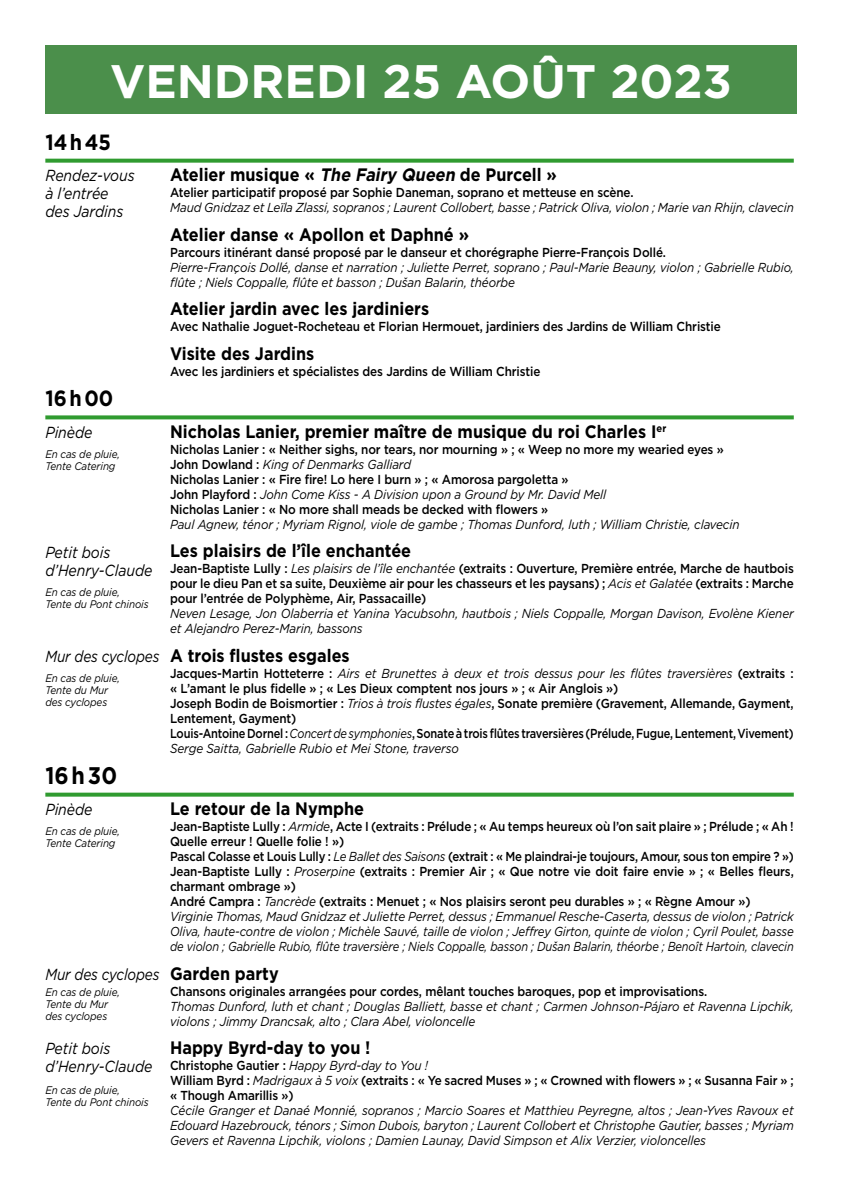
<style>
.page{position:relative;width:842px;height:1191px;background:#fff}
.page>*{position:absolute;margin:0;border:0;box-sizing:border-box;transform-origin:0 0}
.t1{font:700 47px "Gotham";color:#fff}
.t2{font:700 24px "Gotham";color:#000;scale:.9 1}
.t3{font:700 22px "Gotham";color:#000;scale:.9 1}
.t4{font:700 18px "Gotham";color:#000;scale:.9 1}
.t5{font:italic 16px/18px "Gotham";letter-spacing:-.005em;color:#000;scale:.88 1}
.t6{font:italic 16px "Gotham";letter-spacing:-.005em;color:#000;scale:.85 1}
.t7{font:500 13px/15px "Gotham";letter-spacing:-.01em;color:#000;scale:.9 1}
.t8{font:italic 13px/15px "Gotham";letter-spacing:-.01em;color:#000;scale:.9 1}
.t9{font:italic 11px/12px "Gotham";letter-spacing:-.01em;color:#000;scale:.9 1}
.s1{font-style:italic}
.s2{font-weight:400;font-style:italic}
</style>
<div class="page">
<svg style="left:45px;top:159px;width:749px;height:4px;background:#41a341"></svg>
<svg style="left:45px;top:415px;width:749px;height:4px;background:#45a545"></svg>
<svg style="left:45px;top:792px;width:749px;height:4px;background:#51ab51"></svg>
<div style="left:45px;top:45px;width:752px;height:69px;background:#4b8f4b"></div>
<h1 class="t1" style="left:110px;top:51px;width:623px">VENDREDI 25 AOÛT 2023</h1>
<h3 class="t3" style="left:45px;top:127px;width:75px">14 h 45</h3>
<p class="t5" style="left:45px;top:166px;width:103px">Rendez-vous à l’entrée des Jardins</p>
<h3 class="t4" style="left:170px;top:163px;width:431px">Atelier musique « <span class="s1">The Fairy Queen</span> de Purcell »</h3>
<p class="t7" style="left:170px;top:185px;width:516px">Atelier participatif proposé par Sophie Daneman, soprano et metteuse en scène.</p>
<p class="t8" style="left:170px;top:200px;width:694px">Maud Gnidzaz et Leïla Zlassi, sopranos ; Laurent Collobert, basse ; Patrick Oliva, violon ; Marie van Rhijn, clavecin</p>
<h3 class="t4" style="left:170px;top:222px;width:334px">Atelier danse « Apollon et Daphné »</h3>
<p class="t7" style="left:170px;top:244px;width:552px">Parcours itinérant dansé proposé par le danseur et chorégraphe Pierre-François Dollé.</p>
<p class="t8" style="left:170px;top:259px;width:694px">Pierre-François Dollé, danse et narration ; Juliette Perret, soprano ; Paul-Marie Beauny, violon ; Gabrielle Rubio, flûte ; Niels Coppalle, flûte et basson ; Dušan Balarin, théorbe</p>
<h3 class="t4" style="left:170px;top:297px;width:289px">Atelier jardin avec les jardiniers</h3>
<p class="t7" style="left:170px;top:319px;width:613px">Avec Nathalie Joguet-Rocheteau et Florian Hermouet, jardiniers des Jardins de William Christie</p>
<h3 class="t4" style="left:170px;top:341px;width:162px">Visite des Jardins</h3>
<p class="t7" style="left:170px;top:363px;width:413px">Avec les jardiniers et spécialistes des Jardins de William Christie</p>
<h3 class="t3" style="left:45px;top:384px;width:77px">16 h 00</h3>
<p class="t5" style="left:45px;top:423px;width:55px">Pinède</p>
<p class="t9" style="left:45px;top:448px;width:84px">En cas de pluie,<br>Tente Catering</p>
<p class="t5" style="left:45px;top:543px;width:123px">Petit bois d’Henry-Claude</p>
<p class="t9" style="left:45px;top:585px;width:116px">En cas de pluie,<br>Tente du Pont chinois</p>
<p class="t6" style="left:45px;top:647px;width:136px">Mur des cyclopes</p>
<p class="t9" style="left:45px;top:672px;width:84px">En cas de pluie,<br>Tente du Mur des cyclopes</p>
<h2 class="t2" style="left:45px;top:759px;width:81px">16 h 30</h2>
<p class="t5" style="left:45px;top:800px;width:55px">Pinède</p>
<p class="t9" style="left:45px;top:825px;width:84px">En cas de pluie,<br>Tente Catering</p>
<p class="t6" style="left:45px;top:965px;width:136px">Mur des cyclopes</p>
<p class="t9" style="left:45px;top:986px;width:84px">En cas de pluie,<br>Tente du Mur des cyclopes</p>
<p class="t5" style="left:45px;top:1039px;width:123px">Petit bois d’Henry-Claude</p>
<p class="t9" style="left:45px;top:1084px;width:116px">En cas de pluie,<br>Tente du Pont chinois</p>
<h3 class="t4" style="left:170px;top:419px;width:553px">Nicholas Lanier, premier maître de musique du roi Charles I<sup>er</sup></h3>
<p class="t7" style="left:170px;top:441px;width:617px">Nicholas Lanier : « Neither sighs, nor tears, nor mourning » ; « Weep no more my wearied eyes » John Dowland : <span class="s2">King of Denmarks Galliard<br></span>Nicholas Lanier : « Fire fire! Lo here I burn » ; « Amorosa pargoletta »<br>John Playford : <span class="s2">John Come Kiss - A Division upon a Ground by Mr. David Mell<br></span>Nicholas Lanier : « No more shall meads be decked with flowers »</p>
<p class="t8" style="left:170px;top:517px;width:634px">Paul Agnew, ténor ; Myriam Rignol, viole de gambe ; Thomas Dunford, luth ; William Christie, clavecin</p>
<h3 class="t4" style="left:170px;top:539px;width:269px">Les plaisirs de l’île enchantée</h3>
<p class="t7" style="left:170px;top:561px;width:694px;text-align:justify">Jean-Baptiste Lully : <span class="s2">Les plaisirs de l’île enchantée</span> (extraits : Ouverture, Première entrée, Marche de hautbois pour le dieu Pan et sa suite, Deuxième air pour les chasseurs et les paysans) ; <span class="s2">Acis et Galatée</span> (extraits : Marche pour l’entrée de Polyphème, Air, Passacaille)</p>
<p class="t8" style="left:170px;top:606px;width:694px">Neven Lesage, Jon Olaberria et Yanina Yacubsohn, hautbois ; Niels Coppalle, Morgan Davison, Evolène Kiener et Alejandro Perez-Marin, bassons</p>
<h3 class="t4" style="left:170px;top:644px;width:201px">A trois flustes esgales</h3>
<p class="t7" style="left:170px;top:666px;width:694px">Jacques-Martin Hotteterre : <span class="s2">Airs et Brunettes à deux et trois dessus pour les flûtes traversières</span> (extraits : « L’amant le plus fidelle » ; « Les Dieux comptent nos jours » ; « Air Anglois »)<br>Joseph Bodin de Boismortier : <span class="s2">Trios à trois flustes égales</span>, Sonate première (Gravement, Allemande, Gayment, Lentement, Gayment)<br>Louis-Antoine Dornel : <span class="s2">Concert de symphonies</span>, Sonate à trois flûtes traversières (Prélude, Fugue, Lentement, Vivement)<br><span class="s2">Serge Saitta, Gabrielle Rubio et Mei Stone, traverso</span></p>
<h3 class="t4" style="left:170px;top:796px;width:217px">Le retour de la Nymphe</h3>
<p class="t7" style="left:170px;top:818px;width:694px">Jean-Baptiste Lully : <span class="s2">Armide</span>, Acte I (extraits : Prélude ; « Au temps heureux où l’on sait plaire » ; Prélude ; « Ah !<br>Quelle erreur ! Quelle folie ! »)<br>Pascal Colasse et Louis Lully : <span class="s2">Le Ballet des Saisons</span> (extrait : « Me plaindrai-je toujours, Amour, sous ton empire ? »)<br>Jean-Baptiste Lully : <span class="s2">Proserpine</span> (extraits : Premier Air ; « Que notre vie doit faire envie » ; « Belles fleurs, charmant ombrage »)<br>André Campra : <span class="s2">Tancrède</span> (extraits : Menuet ; « Nos plaisirs seront peu durables » ; « Règne Amour »)<br><span class="s2">Virginie Thomas, Maud Gnidzaz et Juliette Perret, dessus ; Emmanuel Resche-Caserta, dessus de violon ; Patrick Oliva, haute-contre de violon ; Michèle Sauvé, taille de violon ; Jeffrey Girton, quinte de violon ; Cyril Poulet, basse de violon ; Gabrielle Rubio, flûte traversière ; Niels Coppalle, basson ; Dušan Balarin, théorbe ; Benoît Hartoin, clavecin</span></p>
<h3 class="t4" style="left:170px;top:961px;width:122px">Garden party</h3>
<p class="t7" style="left:170px;top:983px;width:598px">Chansons originales arrangées pour cordes, mêlant touches baroques, pop et improvisations.</p>
<p class="t8" style="left:170px;top:998px;width:694px">Thomas Dunford, luth et chant ; Douglas Balliett, basse et chant ; Carmen Johnson-Pájaro et Ravenna Lipchik, violons ; Jimmy Drancsak, alto ; Clara Abel, violoncelle</p>
<h3 class="t4" style="left:170px;top:1036px;width:224px">Happy Byrd-day to you !</h3>
<p class="t7" style="left:170px;top:1058px;width:694px">Christophe Gautier : <span class="s2">Happy Byrd-day to You !<br></span>William Byrd : <span class="s2">Madrigaux à 5 voix</span> (extraits : « Ye sacred Muses » ; « Crowned with flowers » ; « Susanna Fair » ; « Though Amarillis »)</p>
<p class="t8" style="left:170px;top:1103px;width:694px;text-align:justify">Cécile Granger et Danaé Monnié, sopranos ; Marcio Soares et Matthieu Peyregne, altos ; Jean-Yves Ravoux et Edouard Hazebrouck, ténors ; Simon Dubois, baryton ; Laurent Collobert et Christophe Gautier, basses ; Myriam Gevers et Ravenna Lipchik, violons ; Damien Launay, David Simpson et Alix Verzier, violoncelles</p>
</div>
